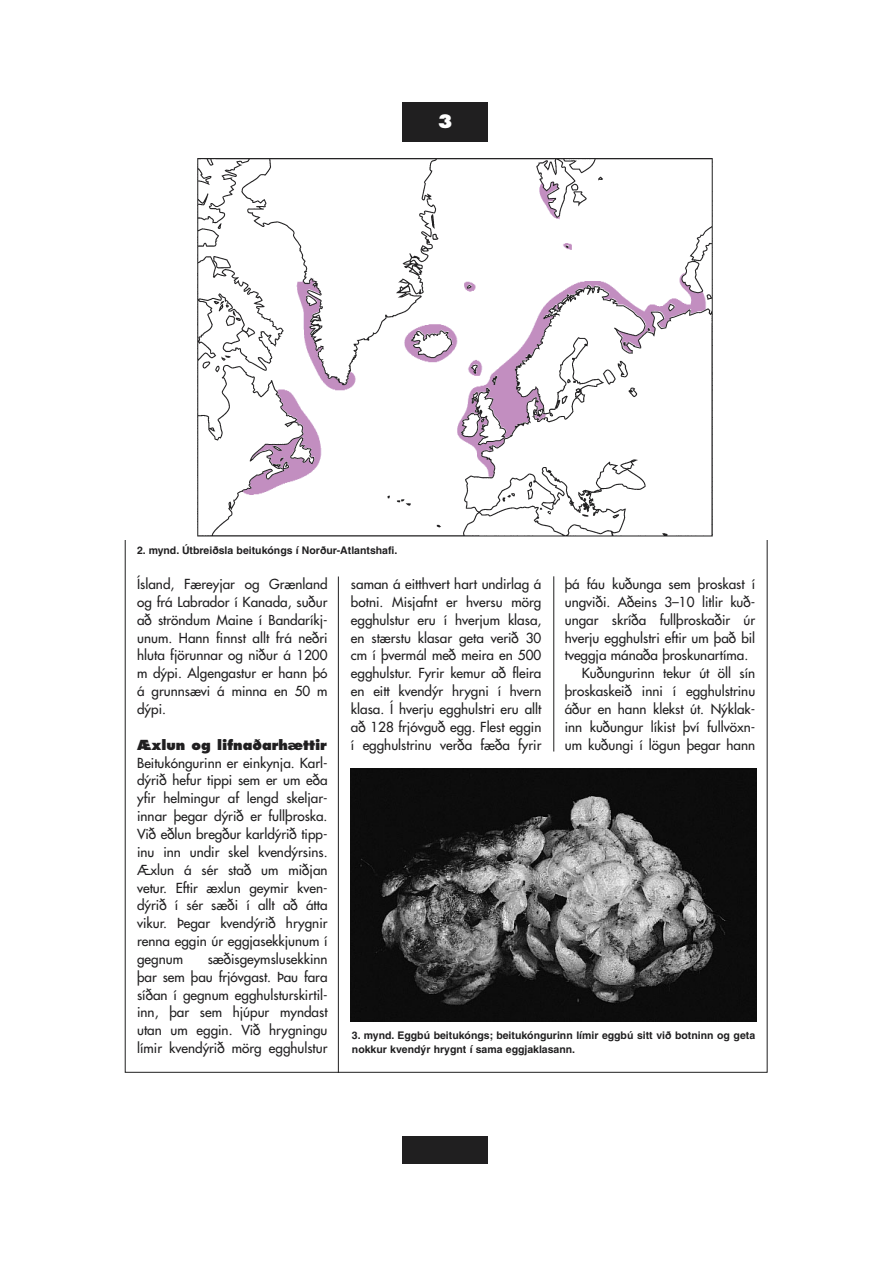
<style>
.page{position:relative;width:893px;height:1263px;background:#fff}
.page>*{position:absolute;margin:0;border:0;box-sizing:border-box;transform-origin:0 0}
.t1{font:800 18px "Futura";color:#fff}
.t2{font:13.5px/17.9px "Futura";color:#201f20;text-align:justify}
.t3{font:800 13.5px "Futura";color:#201f20}
.t4{font:700 10.5px/14.2px "Helvetica";color:#201f20}
</style>
<div class="page">
<div style="left:403px;top:1137px;width:85px;height:27px;background:#201f20"></div>
<div style="left:403px;top:102px;width:85px;height:40px;background:#201f20"></div>
<hr style="left:553px;top:576px;width:1px;height:176px;background:#201f20">
<hr style="left:338px;top:577px;width:1px;height:496px;background:#201f20">
<img style="left:350px;top:768px;width:406px;height:254px">
<img style="left:198px;top:158px;width:514px;height:379px">
<h1 class="t1" style="left:438px;top:114px;width:16px">3</h1>
<p class="t4" style="left:137px;top:544px;width:262px">2. mynd. Útbreiðsla beitukóngs í Norður-Atlantshafi.</p>
<p class="t2" style="left:137px;top:576px;width:192px">Ísland, Færeyjar og Grænland og frá Labrador í Kanada, suður að ströndum Maine í Bandaríkj&shy;unum. Hann finnst allt frá neðri hluta fjörunnar og niður á 1200 m dýpi. Algengastur er hann þó á grunnsævi á minna en 50 m dýpi.</p>
<p class="t3" style="left:137px;top:739px;width:191px">Æxlun og lifnaðarhættir</p>
<p class="t2" style="left:137px;top:755px;width:192px">Beitukóngurinn er einkynja. Karl&shy;dýrið hefur tippi sem er um eða yfir helmingur af lengd skeljar&shy;innar þegar dýrið er fullþroska.<br>Við eðlun bregður karldýrið tipp&shy;inu inn undir skel kvendýrsins.<br>Æxlun á sér stað um miðjan vetur. Eftir æxlun geymir kven&shy;dýrið í sér sæði í allt að átta vikur. Þegar kvendýrið hrygnir renna eggin úr eggjasekkjunum í gegnum</p>
<p class="t2" style="left:137px;top:951px;width:192px;text-indent:71px">sæðisgeymslusekkinn þar sem þau frjóvgast. Þau fara síðan í gegnum egghulsturskirtil&shy;inn, þar sem hjúpur myndast utan um eggin. Við hrygningu límir kvendýrið mörg egghulstur</p>
<p class="t2" style="left:351px;top:576px;width:192px">saman á eitthvert hart undirlag á botni. Misjafnt er hversu mörg egghulstur eru í hverjum klasa, en stærstu klasar geta verið 30 cm í þvermál með meira en 500 egghulstur. Fyrir kemur að fleira en eitt kvendýr hrygni í hvern klasa. Í hverju egghulstri eru allt að 128 frjóvguð egg. Flest eggin í egghulstrinu verða fæða fyrir</p>
<p class="t2" style="left:565px;top:576px;width:192px">þá fáu kuðunga sem þroskast í</p>
<p class="t2" style="left:565px;top:594px;width:192px">ungviði. Aðeins 3–10 litlir kuð-</p>
<p class="t2" style="left:565px;top:612px;width:192px">ungar skríða fullþroskaðir úr</p>
<p class="t2" style="left:565px;top:630px;width:192px">hverju egghulstri eftir um það bil</p>
<p class="t2" style="left:565px;top:647px;width:185px">tveggja mánaða þroskunartíma.</p>
<p class="t2" style="left:582px;top:665px;width:175px">Kuðungurinn tekur út öll sín</p>
<p class="t2" style="left:565px;top:683px;width:192px">þroskaskeið inni í egghulstrinu</p>
<p class="t2" style="left:565px;top:701px;width:192px">áður en hann klekst út. Nýklak-</p>
<p class="t2" style="left:565px;top:719px;width:192px">inn kuðungur líkist því fullvöxn-</p>
<p class="t2" style="left:565px;top:737px;width:192px">um kuðungi í lögun þegar hann</p>
<p class="t4" style="left:352px;top:1029px;width:405px">3. mynd. Eggbú beitukóngs; beitukóngurinn límir eggbú sitt við botninn og geta nokkur kvendýr hrygnt í sama eggjaklasann.</p>
</div>
